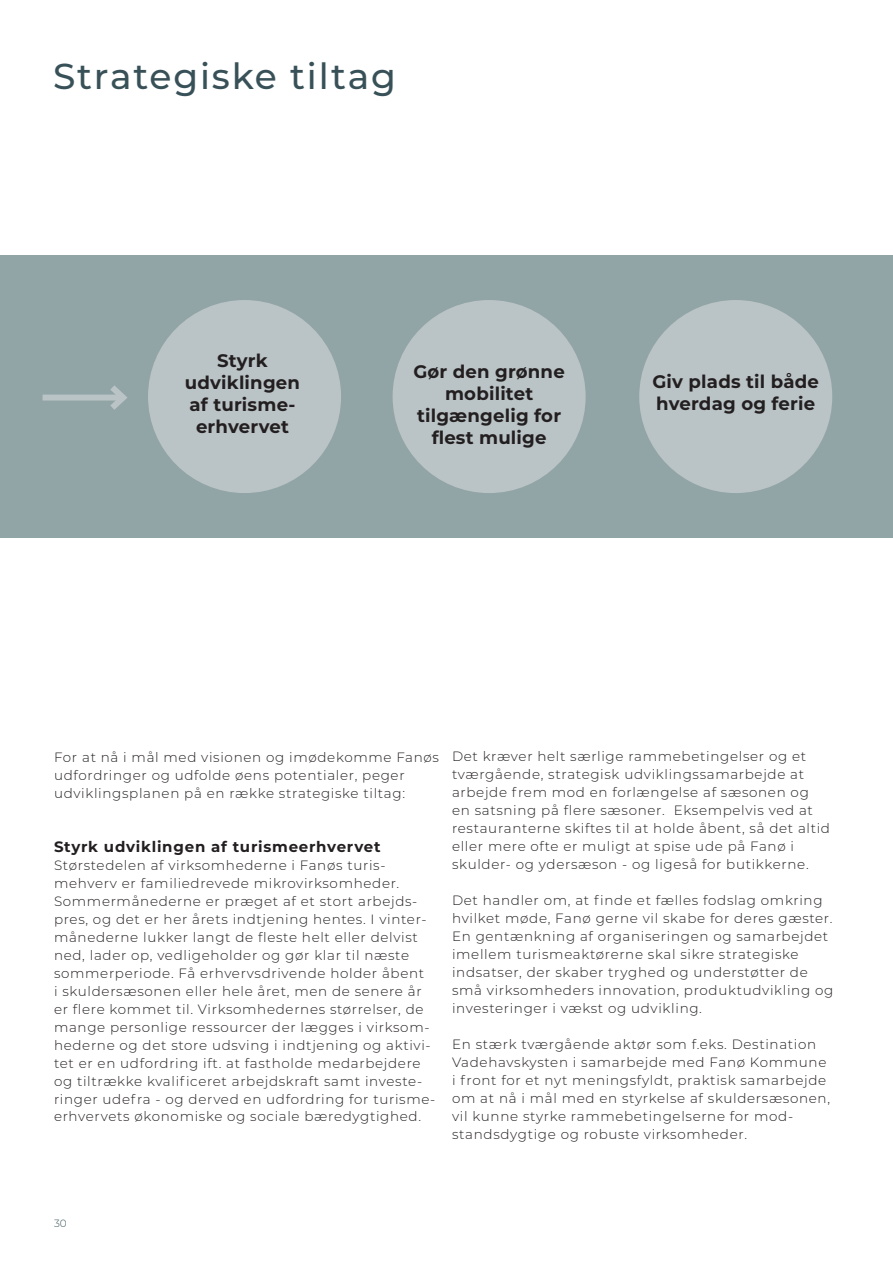
<style>
.page{position:relative;width:893px;height:1263px;background:#fff}
.page>*{position:absolute;margin:0;border:0;box-sizing:border-box;transform-origin:0 0}
.Overskrifter{font:500 36px "Montserrat";letter-spacing:.05em;color:#385158}
.Fremhævet_tekst_str{font:700 18.15px/21.8px "Montserrat";letter-spacing:.01em;color:#231f20;text-align:center}
.Brødtekst{font:700 15px "Montserrat";letter-spacing:.05em;color:#231f20}
.Brødtekst-2{font:300 13.5px/18px "Montserrat";letter-spacing:.05em;color:#231f20}
.t1{font:300 10.5px "Montserrat";color:#385158}
</style>
<div class="page">
<div style="left:0;top:255px;width:893px;height:283px;background:#91a4a6"></div>
<div style="left:393px;top:300px;width:193px;height:193px;background:#bac3c5;border-radius:50%"></div>
<div style="left:43px;top:395px;width:80px;height:6px;background:#bac3c5"></div>
<svg style="left:104px;top:385px;width:24px;height:25px"></svg>
<div style="left:148px;top:300px;width:193px;height:193px;background:#bac3c5;border-radius:50%"></div>
<div style="left:639px;top:300px;width:193px;height:193px;background:#bac3c5;border-radius:50%"></div>
<p class="Overskrifter" style="left:53px;top:51px;width:345px">Strategiske tiltag</p>
<p class="Fremhævet_tekst_str" style="left:217px;top:349px;width:52px">Styrk</p>
<p class="Fremhævet_tekst_str" style="left:185px;top:371px;width:117px">udviklingen</p>
<p class="Fremhævet_tekst_str" style="left:189px;top:393px;width:107px">af turisme-</p>
<p class="Fremhævet_tekst_str" style="left:196px;top:414px;width:94px">erhvervet</p>
<p class="Fremhævet_tekst_str" style="left:413px;top:360px;width:153px">Gør den grønne mobilitet tilgængelig for flest mulige</p>
<p class="Fremhævet_tekst_str" style="left:652px;top:370px;width:168px;text-align:left">Giv plads til både hverdag og ferie</p>
<p class="Brødtekst-2" style="left:54px;top:747px;width:387px">For at nå i mål med visionen og imødekomme Fanøs udfordringer og udfolde øens potentialer, peger udviklingsplanen på en række strategiske tiltag:</p>
<p class="Brødtekst" style="left:54px;top:835px;width:328px">Styrk udviklingen af turismeerhvervet</p>
<p class="Brødtekst-2" style="left:54px;top:855px;width:383px">Størstedelen af virksomhederne i Fanøs turis&shy;mehverv er familiedrevede mikrovirksomheder.<br>Sommermånederne er præget af et stort arbejds&shy;pres, og det er her årets indtjening hentes. I vinter&shy;månederne lukker langt de fleste helt eller delvist ned, lader op, vedligeholder og gør klar til næste sommerperiode. Få erhvervsdrivende holder åbent<br>i skuldersæsonen eller hele året, men de senere år er flere kommet til. Virksomhedernes størrelser, de mange personlige ressourcer der lægges i virksom&shy;hederne og det store udsving i indtjening og aktivi&shy;tet er en udfordring ift. at fastholde medarbejdere og tiltrække kvalificeret arbejdskraft samt investe&shy;ringer udefra - og derved en udfordring for turisme&shy;erhvervets økonomiske og sociale bæredygtighed.</p>
<p class="Brødtekst-2" style="left:452px;top:747px;width:380px">Det kræver helt særlige rammebetingelser og et tværgående, strategisk udviklingssamarbejde at arbejde frem mod en forlængelse af sæsonen og<br>en satsning på flere sæsoner. Eksempelvis ved at restauranterne skiftes til at holde åbent, så det altid eller mere ofte er muligt at spise ude på Fanø i skulder- og ydersæson - og ligeså for butikkerne.</p>
<p class="Brødtekst-2" style="left:452px;top:891px;width:382px">Det handler om, at finde et fælles fodslag omkring hvilket møde, Fanø gerne vil skabe for deres gæster.</p>
<p class="Brødtekst-2" style="left:452px;top:927px;width:383px">En gentænkning af organiseringen og samarbejdet imellem turismeaktørerne skal sikre strategiske indsatser, der skaber tryghed og understøtter de små virksomheders innovation, produktudvikling og investeringer i vækst og udvikling.</p>
<p class="Brødtekst-2" style="left:452px;top:1035px;width:380px">En stærk tværgående aktør som f.eks. Destination Vadehavskysten i samarbejde med Fanø Kommune i front for et nyt meningsfyldt, praktisk samarbejde om at nå i mål med en styrkelse af skuldersæsonen, vil kunne styrke rammebetingelserne for mod&shy;standsdygtige og robuste virksomheder.</p>
<p class="t1" style="left:54px;top:1216px;width:14px">30</p>
</div>
